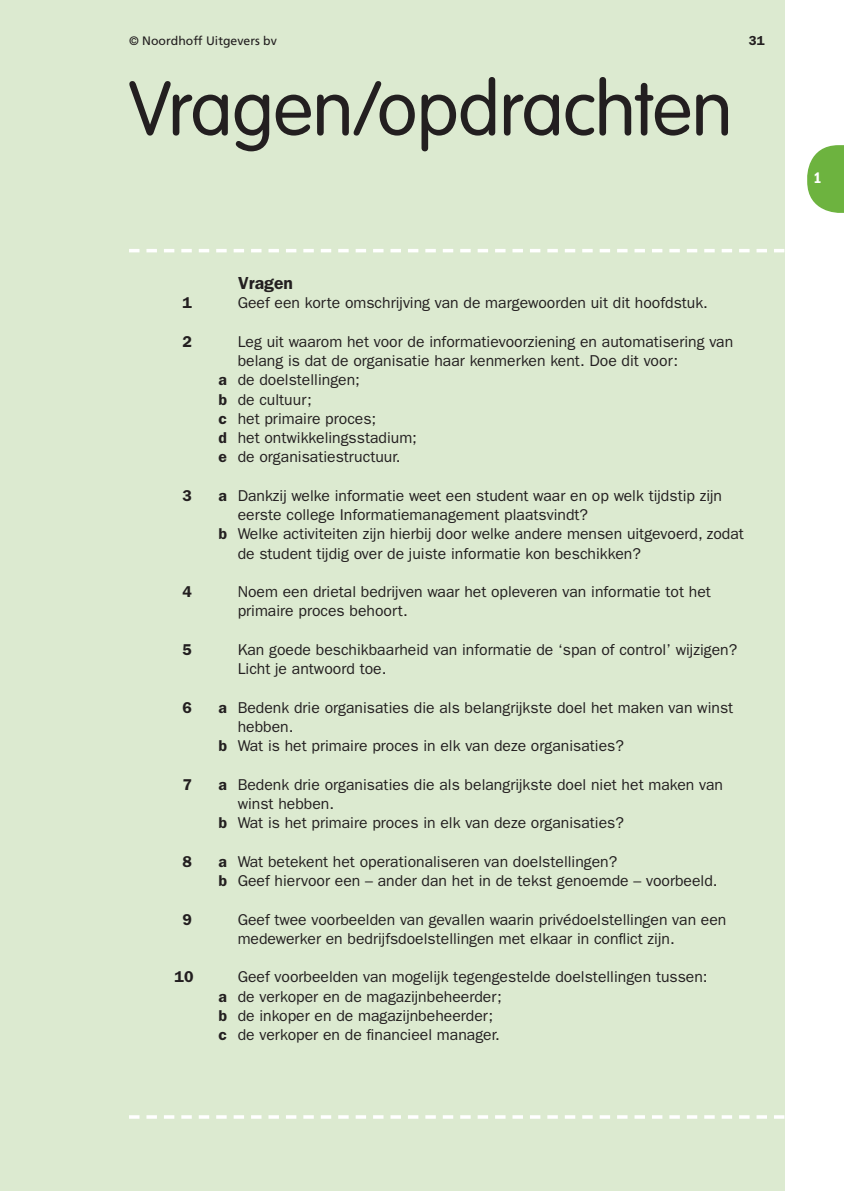
<style>
.page{position:relative;width:844px;height:1191px;background:#fff}
.page>*{position:absolute;margin:0;border:0;box-sizing:border-box;transform-origin:0 0}
.t1{font:300 75.25px "VAG Rounded Std";letter-spacing:-.01em;color:#231f20}
.t2{font:600 17.5px "ITC Franklin Gothic Std";color:#231f20}
.t3{font:15.75px/19.2px "ITC Franklin Gothic Std";color:#231f20}
.t4{font:600 15.75px "ITC Franklin Gothic Std";color:#231f20}
.t5{font:15.75px "ITC Franklin Gothic Std Dm Cd";color:#fff}
.t6{font:600 13.12px "ITC Franklin Gothic Std";color:#231f20}
.t7{font:12.25px "Frutiger LT Std";color:#231f20}
.s1{font-weight:600}
</style>
<div class="page">
<svg style="left:807px;top:145px;width:36px;height:68px"></svg>
<div style="left:0;top:0;width:784px;height:1191px;background:#dcead0"></div>
<svg style="left:129px;top:249px;width:655px;height:3px"></svg>
<svg style="left:129px;top:1115px;width:655px;height:3px"></svg>
<p class="t7" style="left:129px;top:35px;width:149px">© Noordhoff Uitgevers bv</p>
<p class="t6" style="left:748px;top:35px;width:17px">31</p>
<h1 class="t1" style="left:129px;top:77px;width:604px">Vragen/opdrachten</h1>
<p class="t2" style="left:238px;top:277px;width:56px">Vragen</p>
<p class="t4" style="left:182px;top:297px;width:11px">1</p>
<p class="t3" style="left:237px;top:294px;width:471px">Geef een korte omschrijving van de margewoorden uit dit hoofdstuk.</p>
<p class="t4" style="left:182px;top:336px;width:11px">2</p>
<p class="t3" style="left:237px;top:333px;width:497px">Leg uit waarom het voor de informatievoorziening en automatisering van</p>
<p class="t3" style="left:237px;top:352px;width:442px">belang is dat de organisatie haar kenmerken kent. Doe dit voor:</p>
<p class="t3" style="left:218px;top:371px;width:143px"><span class="s1">a</span> de doelstellingen;</p>
<p class="t3" style="left:218px;top:391px;width:95px"><span class="s1">b</span> de cultuur;</p>
<p class="t3" style="left:218px;top:410px;width:159px"><span class="s1">c</span> het primaire proces;</p>
<p class="t3" style="left:218px;top:429px;width:200px"><span class="s1">d</span> het ontwikkelingsstadium;</p>
<p class="t3" style="left:218px;top:448px;width:184px"><span class="s1">e</span> de organisatiestructuur.</p>
<p class="t4" style="left:182px;top:490px;width:11px">3</p>
<p class="t3" style="left:218px;top:487px;width:505px"><span class="s1">a</span> Dankzij welke informatie weet een student waar en op welk tijdstip zijn</p>
<p class="t3" style="left:237px;top:506px;width:352px">eerste college Informatiemanagement plaatsvindt?</p>
<p class="t3" style="left:218px;top:525px;width:527px"><span class="s1">b</span> Welke activiteiten zijn hierbij door welke andere mensen uitgevoerd, zodat</p>
<p class="t3" style="left:237px;top:545px;width:404px">de student tijdig over de juiste informatie kon beschikken?</p>
<p class="t4" style="left:182px;top:586px;width:11px">4</p>
<p class="t3" style="left:237px;top:583px;width:474px">Noem een drietal bedrijven waar het opleveren van informatie tot het primaire proces behoort.</p>
<p class="t4" style="left:182px;top:643px;width:11px">5</p>
<p class="t3" style="left:237px;top:641px;width:501px">Kan goede beschikbaarheid van informatie de ‘span of control’ wijzigen?<br>Licht je antwoord toe.</p>
<p class="t4" style="left:182px;top:701px;width:11px">6</p>
<p class="t3" style="left:218px;top:699px;width:516px"><span class="s1">a</span> Bedenk drie organisaties die als belangrijkste doel het maken van winst</p>
<p class="t3" style="left:237px;top:718px;width:57px">hebben.</p>
<p class="t3" style="left:218px;top:737px;width:407px"><span class="s1">b</span> Wat is het primaire proces in elk van deze organisaties?</p>
<p class="t4" style="left:182px;top:778px;width:11px">7</p>
<p class="t3" style="left:218px;top:776px;width:506px"><span class="s1">a</span> Bedenk drie organisaties die als belangrijkste doel niet het maken van</p>
<p class="t3" style="left:237px;top:795px;width:98px">winst hebben.</p>
<p class="t3" style="left:218px;top:814px;width:407px"><span class="s1">b</span> Wat is het primaire proces in elk van deze organisaties?</p>
<p class="t4" style="left:182px;top:855px;width:11px">8</p>
<p class="t3" style="left:218px;top:853px;width:500px"><span class="s1">a</span> Wat betekent het operationaliseren van doelstellingen?<br><span class="s1">b</span> Geef hiervoor een – ander dan het in de tekst genoemde – voorbeeld.</p>
<p class="t4" style="left:182px;top:913px;width:11px">9</p>
<p class="t3" style="left:237px;top:910px;width:490px">Geef twee voorbeelden van gevallen waarin privédoelstellingen van een medewerker en bedrijfsdoelstellingen met elkaar in conflict zijn.</p>
<p class="t4" style="left:174px;top:971px;width:20px">10</p>
<p class="t3" style="left:218px;top:968px;width:490px;text-indent:19px">Geef voorbeelden van mogelijk tegengestelde doelstellingen tussen: <span class="s1">a</span> de verkoper en de magazijnbeheerder;<br><span class="s1">b</span> de inkoper en de magazijnbeheerder;<br><span class="s1">c</span> de verkoper en de financieel manager.</p>
<p class="t5" style="left:813px;top:172px;width:10px">1</p>
</div>
